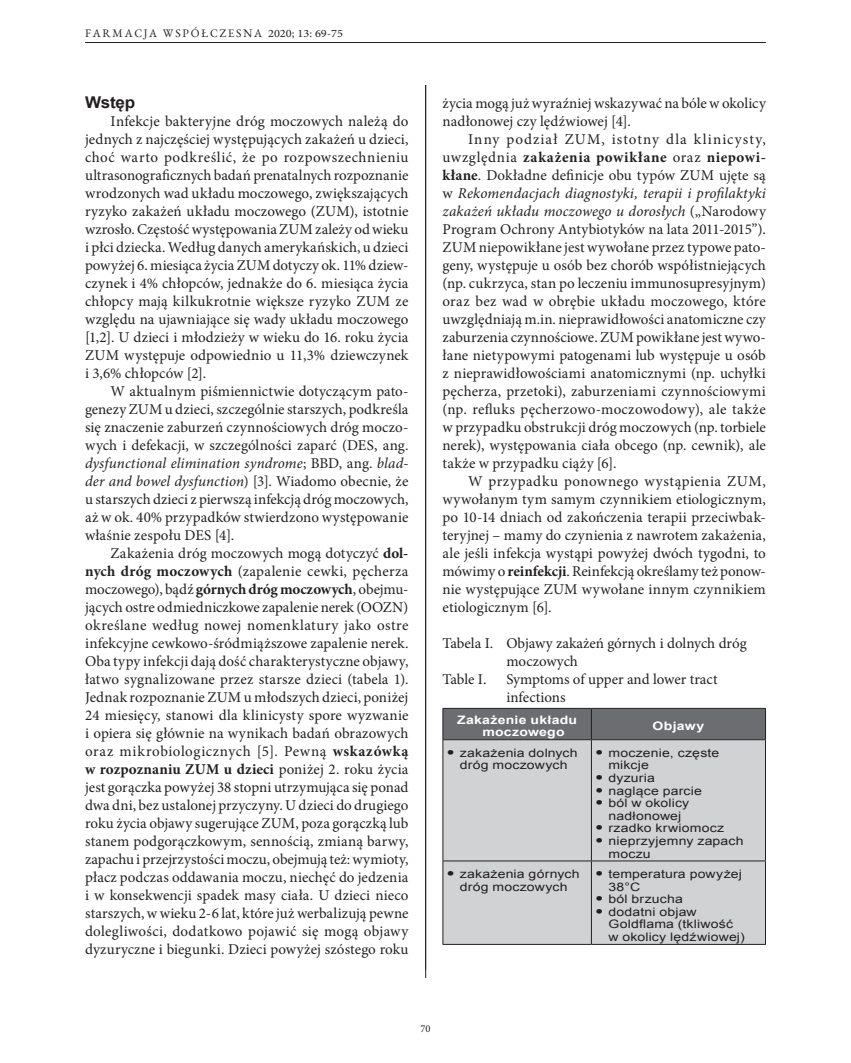
<style>
.page{position:relative;width:851px;height:1063px;background:#fff}
.page>*{position:absolute;margin:0;border:0;box-sizing:border-box;transform-origin:0 0}
.t1{font:700 16.2px "Arial";letter-spacing:-.015em;color:#231f20;scale:1.05 1}
.t2{font:15px/18px "Minion Pro";letter-spacing:.005em;color:#231f20;text-align:justify}
.t3{font:11.7px/12.6px "Arial";letter-spacing:.015em;color:#231f20;text-align:center;scale:1.2 1}
.t4{font:700 11.7px/12.6px "Arial";letter-spacing:.02em;color:#fff;scale:1.2 1}
.t5{font:11.55px "EB Garamond";letter-spacing:.16em;color:#231f20}
.t6{font:10.5px "Minion Pro";color:#231f20}
.s1{font-family:"Minion Pro";font-size:11.25px}
.s2{font-style:italic}
.s3{font-weight:700}
.s4{font-family:"Switzerland Inserat"}
</style>
<div class="page">
<hr style="left:425px;top:85px;width:1px;height:893px;background:#231f20">
<hr style="left:85px;top:42px;width:680px;height:1px;background:#231f20">
<div style="left:443px;top:709px;width:322px;height:30px;background:#6c6d70"></div>
<div style="left:443px;top:740px;width:322px;height:204px;background:#d1d2d4"></div>
<hr style="left:442px;top:708px;width:149px;height:1px;background:#231f20">
<hr style="left:442px;top:709px;width:1px;height:30px;background:#231f20">
<hr style="left:591px;top:708px;width:174px;height:1px;background:#231f20">
<hr style="left:591px;top:709px;width:1px;height:30px;background:#231f20">
<hr style="left:765px;top:709px;width:1px;height:30px;background:#231f20">
<hr style="left:442px;top:739px;width:149px;height:1px;background:#231f20">
<hr style="left:442px;top:740px;width:1px;height:121px;background:#231f20">
<hr style="left:591px;top:739px;width:174px;height:1px;background:#231f20">
<hr style="left:591px;top:740px;width:1px;height:121px;background:#231f20">
<hr style="left:765px;top:740px;width:1px;height:121px;background:#231f20">
<hr style="left:442px;top:861px;width:149px;height:1px;background:#231f20">
<hr style="left:442px;top:861px;width:1px;height:83px;background:#231f20">
<hr style="left:591px;top:861px;width:174px;height:1px;background:#231f20">
<hr style="left:591px;top:861px;width:1px;height:83px;background:#231f20">
<hr style="left:765px;top:861px;width:1px;height:83px;background:#231f20">
<hr style="left:442px;top:944px;width:149px;height:1px;background:#231f20">
<hr style="left:591px;top:944px;width:174px;height:1px;background:#231f20">
<p class="t5" style="left:85px;top:24px;width:259px">FARMACJA WSPÓŁCZESNA <span class="s1">2020; 13: 69-75</span></p>
<p class="t1" style="left:85px;top:92px;width:49px">Wstęp</p>
<p class="t2" style="left:85px;top:112px;width:325px;text-indent:26px">Infekcje bakteryjne dróg moczowych należą do jednych z najczęściej występujących zakażeń u dzieci, choć warto podkreślić, że po rozpowszechnieniu ultrasonograficznych badań prenatalnych rozpoznanie wrodzonych wad układu moczowego, zwiększających ryzyko zakażeń układu moczowego (ZUM), istotnie wzrosło. Częstość występowania ZUM zależy od wieku i płci dziecka. Według danych amerykańskich, u dzieci powyżej 6. miesiąca życia ZUM dotyczy ok. 11% dziew&shy;czynek i 4% chłopców, jednakże do 6. miesiąca życia chłopcy mają kilkukrotnie większe ryzyko ZUM ze względu na ujawniające się wady układu moczowego [1,2]. U dzieci i młodzieży w wieku do 16. roku życia ZUM występuje odpowiednio u 11,3% dziewczynek i 3,6% chłopców [2].</p>
<p class="t2" style="left:85px;top:382px;width:325px;text-indent:26px">W aktualnym piśmiennictwie dotyczącym pato&shy;genezy ZUM u dzieci, szczególnie starszych, podkreśla się znaczenie zaburzeń czynnościowych dróg moczo&shy;wych i defekacji, w szczególności zaparć (DES, ang. <span class="s2">dysfunctional elimination syndrome</span>; BBD, ang. <span class="s2">blad&shy;der and bowel dysfunction</span>) [3]. Wiadomo obecnie, że u starszych dzieci z pierwszą infekcją dróg moczowych, aż w ok. 40% przypadków stwierdzono występowanie właśnie zespołu DES [4].</p>
<p class="t2" style="left:85px;top:544px;width:325px;text-indent:26px">Zakażenia dróg moczowych mogą dotyczyć <span class="s3">dol&shy;nych dróg moczowych</span> (zapalenie cewki, pęcherza moczowego), bądź <span class="s3">górnych dróg moczowych</span>, obejmu&shy;jących ostre odmiedniczkowe zapalenie nerek (OOZN) określane według nowej nomenklatury jako ostre infekcyjne cewkowo-śródmiąższowe zapalenie nerek.<br>Oba typy infekcji dają dość charakterystyczne objawy, łatwo sygnalizowane przez starsze dzieci (tabela 1).<br>Jednak rozpoznanie ZUM u młodszych dzieci, poniżej 24 miesięcy, stanowi dla klinicysty spore wyzwanie i opiera się głównie na wynikach badań obrazowych oraz mikrobiologicznych [5]. Pewną <span class="s3">wskazówką w rozpoznaniu ZUM u dzieci</span> poniżej 2. roku życia jest gorączka powyżej 38 stopni utrzymująca się ponad dwa dni, bez ustalonej przyczyny. U dzieci do drugiego roku życia objawy sugerujące ZUM, poza gorączką lub stanem podgorączkowym, sennością, zmianą barwy, zapachu i przejrzystości moczu, obejmują też: wymioty, płacz podczas oddawania moczu, niechęć do jedzenia i w konsekwencji spadek masy ciała. U dzieci nieco starszych, w wieku 2-6 lat, które już werbalizują pewne dolegliwości, dodatkowo pojawić się mogą objawy dyzuryczne i biegunki. Dzieci powyżej szóstego roku</p>
<p class="t2" style="left:442px;top:94px;width:325px">życia mogą już wyraźniej wskazywać na bóle w okolicy nadłonowej czy lędźwiowej [4].</p>
<p class="t2" style="left:442px;top:130px;width:325px;text-indent:26px">Inny podział ZUM, istotny dla klinicysty, uwzględnia <span class="s3">zakażenia powikłane</span> oraz <span class="s3">niepowi&shy;kłane</span>. Dokładne definicje obu typów ZUM ujęte są w <span class="s2">Rekomendacjach diagnostyki, terapii i profilaktyki zakażeń układu moczowego u dorosłych</span> („Narodowy Program Ochrony Antybiotyków na lata 2011-2015”).<br>ZUM niepowikłane jest wywołane przez typowe pato&shy;geny, występuje u osób bez chorób współistniejących (np. cukrzyca, stan po leczeniu immunosupresyjnym) oraz bez wad w obrębie układu moczowego, które uwzględniają m.in. nieprawidłowości anatomiczne czy zaburzenia czynnościowe. ZUM powikłane jest wywo&shy;łane nietypowymi patogenami lub występuje u osób z nieprawidłowościami anatomicznymi (np. uchyłki pęcherza, przetoki), zaburzeniami czynnościowymi (np. refluks pęcherzowo-moczowodowy), ale także w przypadku obstrukcji dróg moczowych (np. torbiele nerek), występowania ciała obcego (np. cewnik), ale także w przypadku ciąży [6].</p>
<p class="t2" style="left:442px;top:472px;width:325px;text-indent:26px">W przypadku ponownego wystąpienia ZUM, wywołanym tym samym czynnikiem etiologicznym, po 10-14 dniach od zakończenia terapii przeciwbak&shy;teryjnej – mamy do czynienia z nawrotem zakażenia, ale jeśli infekcja wystąpi powyżej dwóch tygodni, to mówimy o <span class="s3">reinfekcji</span>. Reinfekcją określamy też ponow&shy;nie występujące ZUM wywołane innym czynnikiem etiologicznym [6].</p>
<p class="t2" style="left:442px;top:634px;width:305px">Tabela I. Objawy zakażeń górnych i dolnych dróg</p>
<p class="t2" style="left:506px;top:652px;width:73px">moczowych</p>
<p class="t2" style="left:442px;top:670px;width:45px">Table I.</p>
<p class="t2" style="left:506px;top:670px;width:213px">Symptoms of upper and lower tract infections</p>
<p class="t4" style="left:482px;top:714px;width:80px;text-indent:-25px">Zakażenie układu moczowego</p>
<p class="t4" style="left:652px;top:720px;width:45px">Objawy</p>
<p class="t3" style="left:447px;top:746px;width:110px"><span class="s4">·</span> zakażenia dolnych dróg moczowych</p>
<p class="t3" style="left:595px;top:746px;width:104px"><span class="s4">·</span> moczenie, częste</p>
<p class="t3" style="left:608px;top:759px;width:35px">mikcje</p>
<p class="t3" style="left:595px;top:772px;width:51px"><span class="s4">·</span> dyzuria</p>
<p class="t3" style="left:595px;top:784px;width:90px"><span class="s4">·</span> naglące parcie</p>
<p class="t3" style="left:595px;top:797px;width:79px"><span class="s4">·</span> ból w okolicy</p>
<p class="t3" style="left:608px;top:809px;width:62px">nadłonowej</p>
<p class="t3" style="left:595px;top:822px;width:109px"><span class="s4">·</span> rzadko krwiomocz</p>
<p class="t3" style="left:595px;top:835px;width:125px"><span class="s4">·</span> nieprzyjemny zapach</p>
<p class="t3" style="left:608px;top:847px;width:37px">moczu</p>
<p class="t3" style="left:447px;top:868px;width:112px"><span class="s4">·</span> zakażenia górnych dróg moczowych</p>
<p class="t3" style="left:595px;top:868px;width:123px"><span class="s4">·</span> temperatura powyżej</p>
<p class="t3" style="left:608px;top:880px;width:28px">38°C</p>
<p class="t3" style="left:595px;top:893px;width:74px"><span class="s4">·</span> ból brzucha</p>
<p class="t3" style="left:595px;top:905px;width:86px"><span class="s4">·</span> dodatni objaw</p>
<p class="t3" style="left:608px;top:918px;width:105px">Goldflama (tkliwość</p>
<p class="t3" style="left:608px;top:931px;width:115px">w okolicy lędźwiowej)</p>
<p class="t6" style="left:420px;top:1022px;width:12px">70</p>
</div>
